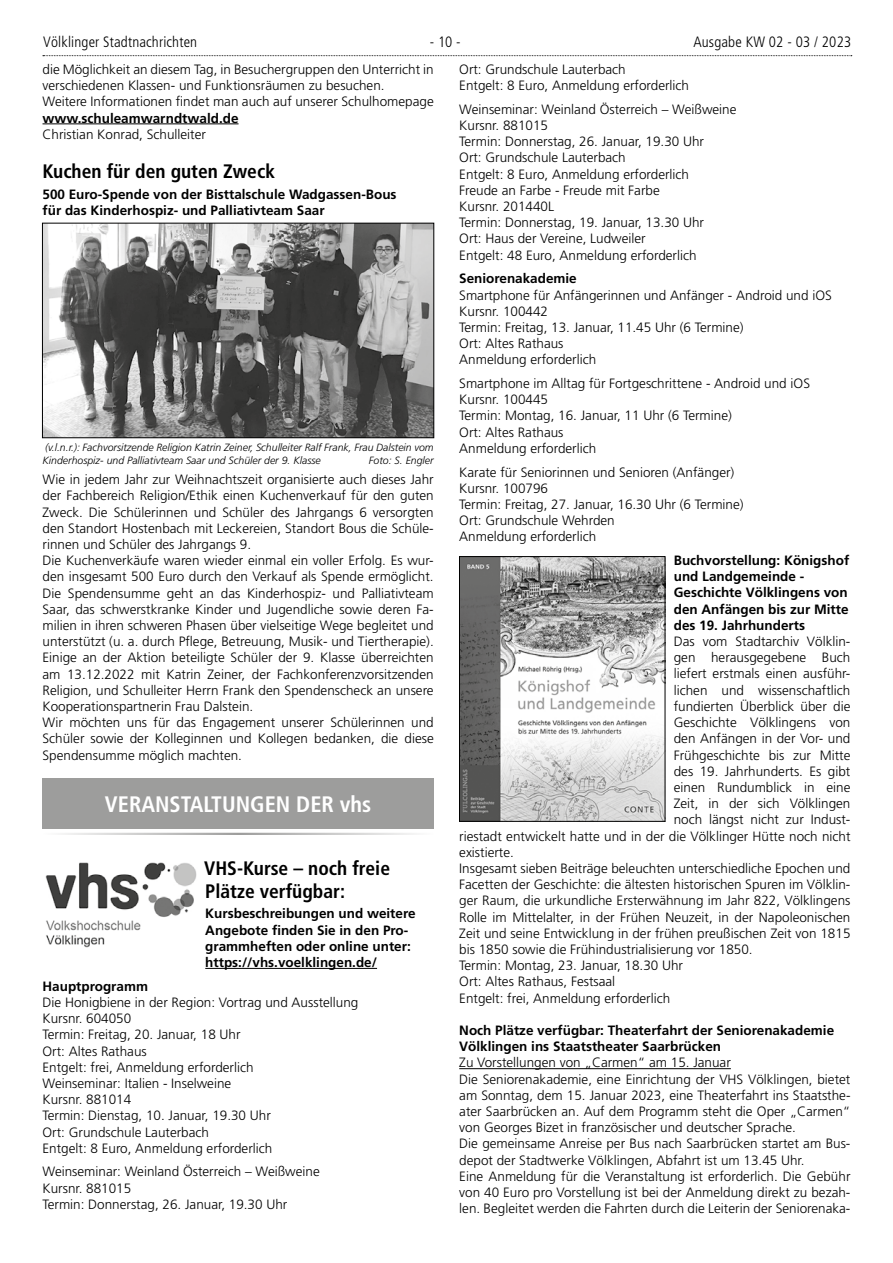
<style>
.page{position:relative;width:893px;height:1263px;background:#fff}
.page>*{position:absolute;margin:0;border:0;box-sizing:border-box;transform-origin:0 0}
.t1{font:700 condensed 22.35px "Frutiger";color:#fff}
.t2{font:700 condensed 19.5px/23.4px "Frutiger";color:#000}
.t3{font:300 condensed 15px "Frutiger";letter-spacing:.01em;color:#000}
.t4{font:300 13.5px/16.2px "Frutiger";color:#000}
.t5{font:700 13.5px/16.2px "Frutiger";color:#000}
.t6{font:italic 300 10.5px/12.6px "Frutiger";color:#000}
</style>
<div class="page">
<svg style="left:43px;top:55px;width:809px;height:1px"></svg>
<hr style="left:43px;top:124px;width:196px;height:1px;background:#000">
<hr style="left:205px;top:968px;width:172px;height:1px;background:#000">
<img style="left:44px;top:225px;width:388px;height:211px">
<div style="left:42px;top:223px;width:392px;height:215px;border:1px solid #000"></div>
<div style="left:43px;top:778px;width:391px;height:51px;background:#9d9d9c"></div>
<hr style="left:43px;top:833px;width:391px;height:2px;background:#9d9d9c">
<img style="left:45px;top:862px;width:152px;height:86px">
<hr style="left:459px;top:1068px;width:272px;height:1px;background:#000">
<img style="left:461px;top:558px;width:202px;height:261px">
<div style="left:459px;top:556px;width:206px;height:265px;border:1px solid #000"></div>
<p class="t3" style="left:43px;top:33px;width:155px">Völklinger Stadtnachrichten</p>
<p class="t3" style="left:430px;top:33px;width:32px">- 10 -</p>
<p class="t3" style="left:693px;top:33px;width:159px">Ausgabe KW 02 - 03 / 2023</p>
<p class="t4" style="left:43px;top:61px;width:393px">die Möglichkeit an diesem Tag, in Besuchergruppen den Unterricht in verschiedenen Klassen- und Funktionsräumen zu besuchen.<br>Weitere Informationen findet man auch auf unserer Schulhomepage</p>
<p class="t5" style="left:43px;top:110px;width:198px">www.schuleamwarndtwald.de</p>
<p class="t4" style="left:43px;top:126px;width:165px">Christian Konrad, Schulleiter</p>
<h2 class="t2" style="left:43px;top:160px;width:234px">Kuchen für den guten Zweck</h2>
<p class="t5" style="left:43px;top:186px;width:356px">500 Euro-Spende von der Bisttalschule Wadgassen-Bous für das Kinderhospiz- und Palliativteam Saar</p>
<p class="t4" style="left:459px;top:61px;width:231px">Ort: Grundschule Lauterbach<br>Entgelt: 8 Euro, Anmeldung erforderlich</p>
<p class="t4" style="left:459px;top:101px;width:279px">Weinseminar: Weinland Österreich – Weißweine Kursnr. 881015<br>Termin: Donnerstag, 26. Januar, 19.30 Uhr<br>Ort: Grundschule Lauterbach<br>Entgelt: 8 Euro, Anmeldung erforderlich<br>Freude an Farbe - Freude mit Farbe<br>Kursnr. 201440L<br>Termin: Donnerstag, 19. Januar, 13.30 Uhr<br>Ort: Haus der Vereine, Ludweiler<br>Entgelt: 48 Euro, Anmeldung erforderlich</p>
<p class="t5" style="left:459px;top:271px;width:119px">Seniorenakademie</p>
<p class="t4" style="left:459px;top:287px;width:374px">Smartphone für Anfängerinnen und Anfänger - Android und iOS Kursnr. 100442<br>Termin: Freitag, 13. Januar, 11.45 Uhr (6 Termine)<br>Ort: Altes Rathaus<br>Anmeldung erforderlich</p>
<p class="t4" style="left:459px;top:375px;width:352px">Smartphone im Alltag für Fortgeschrittene - Android und iOS Kursnr. 100445<br>Termin: Montag, 16. Januar, 11 Uhr (6 Termine)<br>Ort: Altes Rathaus<br>Anmeldung erforderlich</p>
<p class="t4" style="left:459px;top:464px;width:286px">Karate für Seniorinnen und Senioren (Anfänger)<br>Kursnr. 100796<br>Termin: Freitag, 27. Januar, 16.30 Uhr (6 Termine)<br>Ort: Grundschule Wehrden<br>Anmeldung erforderlich</p>
<p class="t5" style="left:674px;top:552px;width:177px">Buchvorstellung: Königshof und Landgemeinde -<br>Geschichte Völklingens von den Anfängen bis zur Mitte des 19. Jahrhunderts</p>
<p class="t4" style="left:674px;top:633px;width:178px">Das vom Stadtarchiv Völklin-</p>
<p class="t4" style="left:674px;top:650px;width:178px">gen herausgegebene Buch</p>
<p class="t4" style="left:674px;top:666px;width:178px">liefert erstmals einen ausführ-</p>
<p class="t4" style="left:674px;top:682px;width:178px">lichen und wissenschaftlich</p>
<p class="t4" style="left:674px;top:698px;width:178px">fundierten Überblick über die</p>
<p class="t4" style="left:674px;top:714px;width:178px">Geschichte Völklingens von</p>
<p class="t4" style="left:674px;top:731px;width:178px">den Anfängen in der Vor- und</p>
<p class="t4" style="left:674px;top:747px;width:178px">Frühgeschichte bis zur Mitte</p>
<p class="t4" style="left:674px;top:763px;width:178px">des 19. Jahrhunderts. Es gibt</p>
<p class="t4" style="left:674px;top:779px;width:178px">einen Rundumblick in eine</p>
<p class="t4" style="left:674px;top:795px;width:178px">Zeit, in der sich Völklingen</p>
<p class="t4" style="left:674px;top:812px;width:178px">noch längst nicht zur Indust-</p>
<p class="t4" style="left:459px;top:828px;width:393px">riestadt entwickelt hatte und in der die Völklinger Hütte noch nicht</p>
<p class="t4" style="left:459px;top:844px;width:56px">existierte.</p>
<p class="t4" style="left:459px;top:860px;width:393px">Insgesamt sieben Beiträge beleuchten unterschiedliche Epochen und</p>
<p class="t4" style="left:459px;top:876px;width:393px">Facetten der Geschichte: die ältesten historischen Spuren im Völklin-</p>
<p class="t4" style="left:459px;top:893px;width:393px">ger Raum, die urkundliche Ersterwähnung im Jahr 822, Völklingens</p>
<p class="t4" style="left:459px;top:909px;width:393px">Rolle im Mittelalter, in der Frühen Neuzeit, in der Napoleonischen</p>
<p class="t4" style="left:459px;top:925px;width:393px">Zeit und seine Entwicklung in der frühen preußischen Zeit von 1815</p>
<p class="t4" style="left:459px;top:941px;width:295px">bis 1850 sowie die Frühindustrialisierung vor 1850.</p>
<p class="t4" style="left:459px;top:957px;width:225px">Termin: Montag, 23. Januar, 18.30 Uhr</p>
<p class="t4" style="left:459px;top:974px;width:158px">Ort: Altes Rathaus, Festsaal</p>
<p class="t4" style="left:459px;top:990px;width:213px">Entgelt: frei, Anmeldung erforderlich</p>
<p class="t5" style="left:459px;top:1022px;width:376px">Noch Plätze verfügbar: Theaterfahrt der Seniorenakademie<br>Völklingen ins Staatstheater Saarbrücken</p>
<p class="t4" style="left:459px;top:1055px;width:393px">Zu Vorstellungen von „Carmen“ am 15. Januar<br>Die Seniorenakademie, eine Einrichtung der VHS Völklingen, bietet am Sonntag, dem 15. Januar 2023, eine Theaterfahrt ins Staatsthe&shy;ater Saarbrücken an. Auf dem Programm steht die Oper „Carmen“ von Georges Bizet in französischer und deutscher Sprache.<br>Die gemeinsame Anreise per Bus nach Saarbrücken startet am Bus&shy;depot der Stadtwerke Völklingen, Abfahrt ist um 13.45 Uhr.<br>Eine Anmeldung für die Veranstaltung ist erforderlich. Die Gebühr von 40 Euro pro Vorstellung ist bei der Anmeldung direkt zu bezah&shy;len. Begleitet werden die Fahrten durch die Leiterin der Seniorenaka-</p>
<p class="t6" style="left:43px;top:441px;width:393px">(v.l.n.r.): Fachvorsitzende Religion Katrin Zeiner, Schulleiter Ralf Frank, Frau Dalstein vom<br>Kinderhospiz- und Palliativteam Saar und Schüler der 9. Klasse</p>
<p class="t6" style="left:369px;top:454px;width:66px">Foto: S. Engler</p>
<p class="t4" style="left:43px;top:472px;width:393px">Wie in jedem Jahr zur Weihnachtszeit organisierte auch dieses Jahr der Fachbereich Religion/Ethik einen Kuchenverkauf für den guten Zweck. Die Schülerinnen und Schüler des Jahrgangs 6 versorgten den Standort Hostenbach mit Leckereien, Standort Bous die Schüle&shy;rinnen und Schüler des Jahrgangs 9.<br>Die Kuchenverkäufe waren wieder einmal ein voller Erfolg. Es wur&shy;den insgesamt 500 Euro durch den Verkauf als Spende ermöglicht.<br>Die Spendensumme geht an das Kinderhospiz- und Palliativteam Saar, das schwerstkranke Kinder und Jugendliche sowie deren Fa&shy;milien in ihren schweren Phasen über vielseitige Wege begleitet und unterstützt (u. a. durch Pflege, Betreuung, Musik- und Tiertherapie).<br>Einige an der Aktion beteiligte Schüler der 9. Klasse überreichten am 13.12.2022 mit Katrin Zeiner, der Fachkonferenzvorsitzenden Religion, und Schulleiter Herrn Frank den Spendenscheck an unsere Kooperationspartnerin Frau Dalstein.<br>Wir möchten uns für das Engagement unserer Schülerinnen und Schüler sowie der Kolleginnen und Kollegen bedanken, die diese Spendensumme möglich machten.</p>
<h1 class="t1" style="left:105px;top:791px;width:268px">VERANSTALTUNGEN DER vhs</h1>
<h2 class="t2" style="left:204px;top:856px;width:187px">VHS-Kurse – noch freie<br>Plätze verfügbar:</h2>
<p class="t5" style="left:205px;top:906px;width:212px">Kursbeschreibungen und weitere<br>Angebote finden Sie in den Pro&shy;grammheften oder online unter: https://vhs.voelklingen.de/</p>
<p class="t5" style="left:43px;top:978px;width:107px">Hauptprogramm</p>
<p class="t4" style="left:43px;top:994px;width:317px">Die Honigbiene in der Region: Vortrag und Ausstellung<br>Kursnr. 604050<br>Termin: Freitag, 20. Januar, 18 Uhr<br>Ort: Altes Rathaus<br>Entgelt: frei, Anmeldung erforderlich<br>Weinseminar: Italien - Inselweine<br>Kursnr. 881014<br>Termin: Dienstag, 10. Januar, 19.30 Uhr<br>Ort: Grundschule Lauterbach<br>Entgelt: 8 Euro, Anmeldung erforderlich</p>
<p class="t4" style="left:43px;top:1164px;width:279px">Weinseminar: Weinland Österreich – Weißweine<br>Kursnr. 881015<br>Termin: Donnerstag, 26. Januar, 19.30 Uhr</p>
</div>
